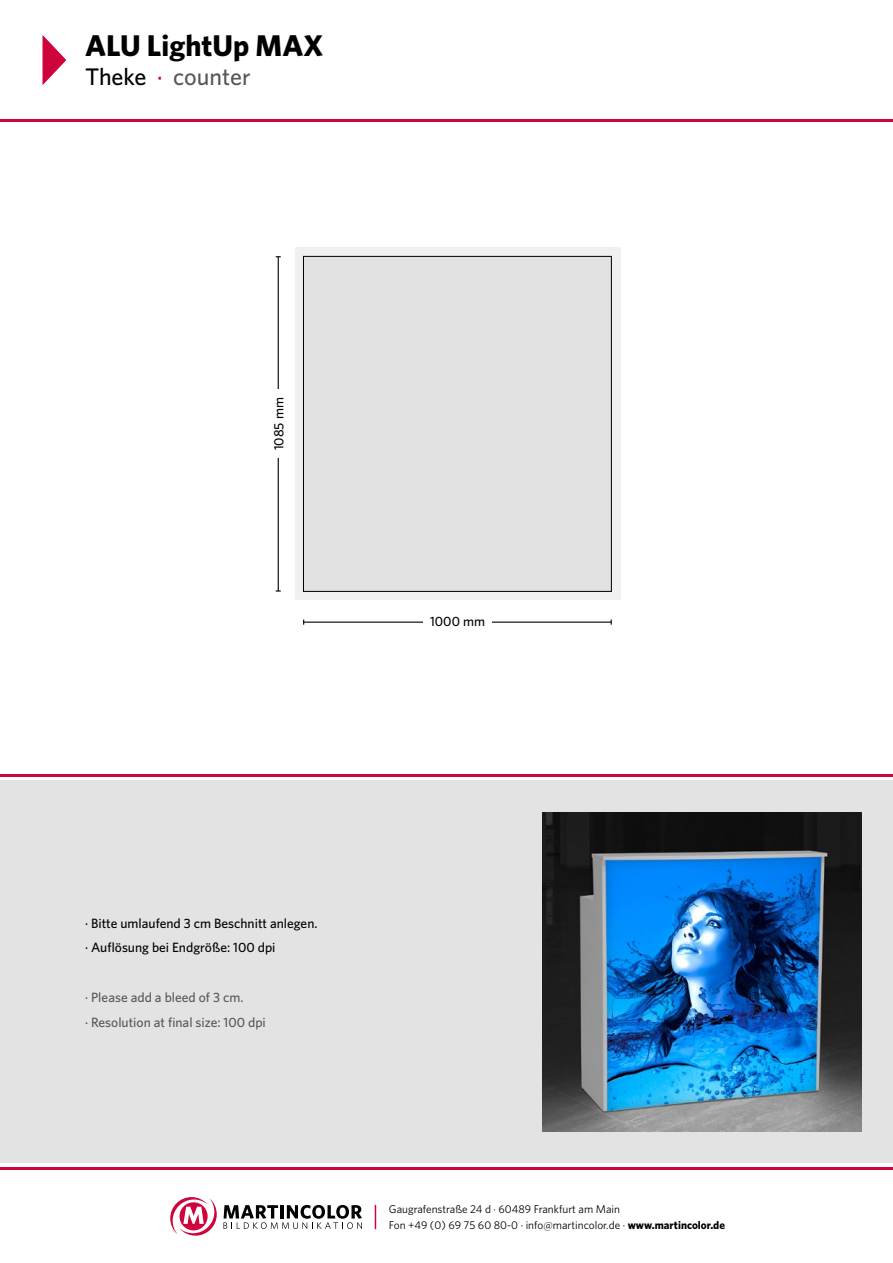
<style>
.page{position:relative;width:893px;height:1263px;background:#fff}
.page>*{position:absolute;margin:0;border:0;box-sizing:border-box;transform-origin:0 0}
.t1{font:700 30px "Whitney";color:#000}
.t2{font:500 24px "Whitney";color:#575756}
.t3{font:500 13.5px/24.8px "Whitney";color:#000}
.t4{font:500 13.5px/24.8px "Whitney";color:#575756}
.t5{font:11.25px/16px "Whitney";color:#000}
.s1{color:#000}
.s2{color:#d0043c}
.s3{font-weight:700}
</style>
<div class="page">
<div style="left:0;top:780px;width:893px;height:383px;background:#e3e3e3"></div>
<hr style="left:0;top:119px;width:893px;height:2px;background:#d0043c">
<hr style="left:0;top:774px;width:893px;height:2px;background:#d0043c">
<hr style="left:0;top:1167px;width:893px;height:2px;background:#d0043c">
<svg style="left:223px;top:1205px;width:139px;height:24px"></svg>
<svg style="left:170px;top:1197px;width:47px;height:38px"></svg>
<svg style="left:375px;top:1205px;width:1px;height:24px"></svg>
<img style="left:542px;top:812px;width:319px;height:319px">
<svg style="left:43px;top:35px;width:23px;height:50px"></svg>
<div style="left:295px;top:248px;width:325px;height:352px;background:#f0f0f0"></div>
<hr style="left:304px;top:621px;width:307px;height:2px;background:#000">
<div style="left:424px;top:615px;width:68px;height:16px;background:#fff"></div>
<div style="left:303px;top:256px;width:308px;height:335px;background:#e1e1e1"></div>
<div style="left:303px;top:256px;width:309px;height:336px;border:1px solid #000"></div>
<hr style="left:278px;top:257px;width:1px;height:334px;background:#000">
<div style="left:273px;top:390px;width:16px;height:68px;background:#fff"></div>
<h1 class="t1" style="left:85px;top:27px;width:240px">ALU LightUp MAX</h1>
<h2 class="t2" style="left:85px;top:62px;width:167px"><span class="s1">Theke</span> <span class="s2">·</span> counter</h2>
<p class="t3" style="left:266px;top:450px;width:54px;rotate:-90deg">1085 mm</p>
<p class="t3" style="left:430px;top:608px;width:56px">1000 mm</p>
<p class="t3" style="left:85px;top:910px;width:234px">· Bitte umlaufend 3 cm Beschnitt anlegen. · Auflösung bei Endgröße: 100 dpi</p>
<p class="t4" style="left:85px;top:984px;width:182px">· Please add a bleed of 3 cm.<br>· Resolution at final size: 100 dpi</p>
<p class="t5" style="left:389px;top:1200px;width:338px">Gaugrafenstraße 24 d · 60489 Frankfurt am Main<br>Fon +49 (0) 69 75 60 80-0 · info@martincolor.de · <span class="s3">www.martincolor.de</span></p>
</div>
